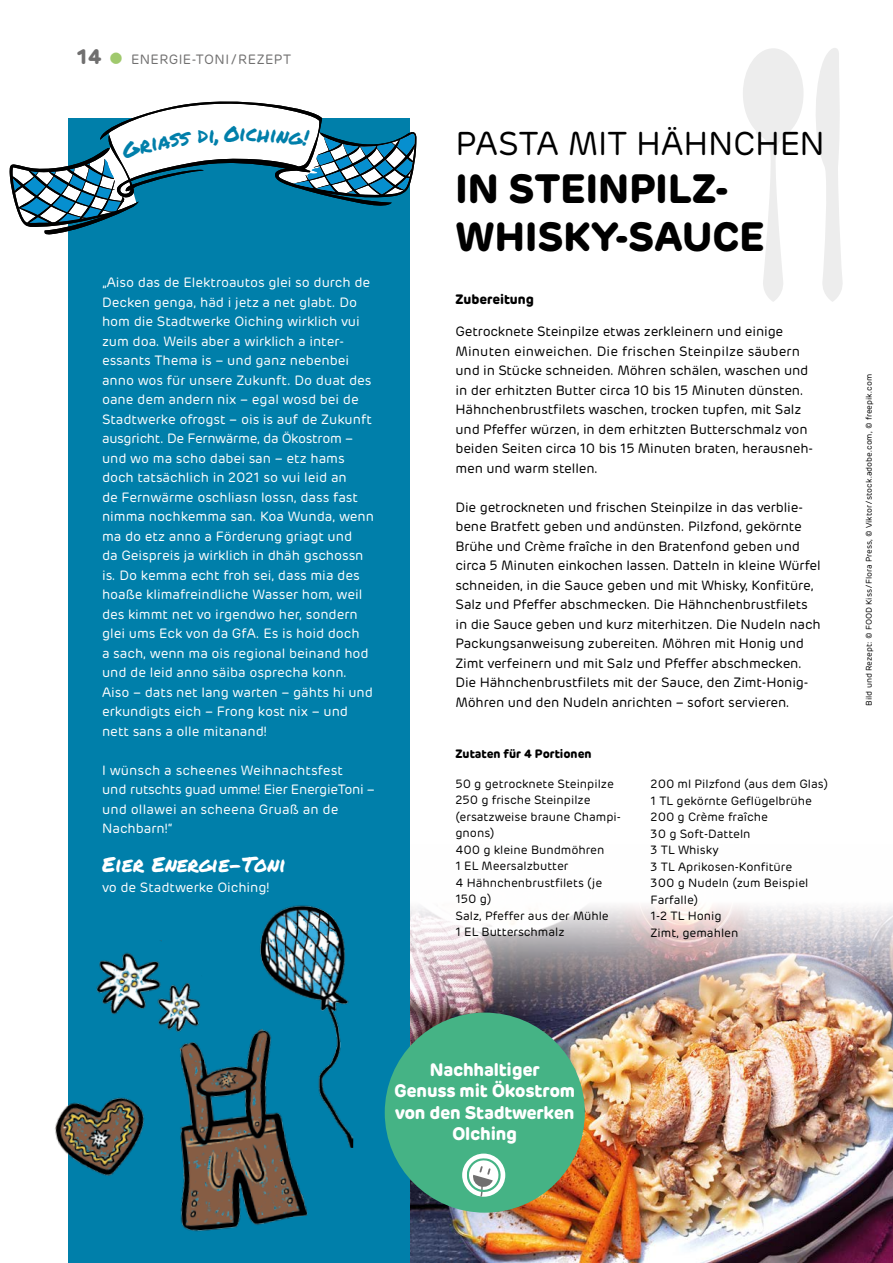
<style>
.page{position:relative;width:893px;height:1263px;background:#fff}
.page>*{position:absolute;margin:0;border:0;box-sizing:border-box;transform-origin:0 0}
.t1{font:700 40.5px/48px "Rubrik";letter-spacing:.005em;color:#000}
.t2{font:33px "Rubrik";color:#000}
.t3{font:21.3px "Permanent Marker";color:#007faa}
.t4{font:21px "Permanent Marker";color:#fff}
.t5{font:700 21px "Rubrik";color:#706f6f}
.t6{font:700 18px/21.6px "Rubrik";letter-spacing:-.01em;color:#fff;text-align:center}
.t7{font:13.5px/19.5px "Rubrik";color:#fff}
.t8{font:13.5px/19.5px "Rubrik";letter-spacing:-.01em;color:#000}
.t9{font:13.5px "Rubrik";color:#706f6f}
.t10{font:700 13.5px "Rubrik";color:#000}
.t11{font:12px/16.5px "Rubrik";color:#000}
.t12{font:700 12px "Rubrik";color:#000}
.t13{font:8.25px "Rubrik";color:#000}
.s1{font-weight:400;font-size:45px;color:#a0c96d}
</style>
<div class="page">
<img style="left:410px;top:905px;width:483px;height:358px">
<svg style="left:743px;top:48px;width:60px;height:254px"></svg>
<svg style="left:816px;top:48px;width:27px;height:254px"></svg>
<div style="left:68px;top:118px;width:342px;height:1145px;background:#007faa"></div>
<img style="left:179px;top:1036px;width:129px;height:196px">
<img style="left:253px;top:905px;width:101px;height:243px">
<img style="left:55px;top:1097px;width:90px;height:79px">
<img style="left:96px;top:940px;width:66px;height:74px">
<img style="left:143px;top:975px;width:65px;height:65px">
<div style="left:385px;top:1012px;width:200px;height:201px;background:#45b385;border-radius:50%"></div>
<svg style="left:462px;top:1153px;width:43px;height:44px"></svg>
<svg style="left:467px;top:1158px;width:37px;height:39px"></svg>
<svg style="left:9px;top:101px;width:407px;height:134px"></svg>
<h3 class="t5" style="left:77px;top:43px;width:52px">14<span class="s1">•</span></h3>
<p class="t9" style="left:131px;top:51px;width:18px">Energie</p>
<p class="t9" style="left:192px;top:51px;width:20px">-Toni</p>
<p class="t9" style="left:231px;top:51px;width:26px">/Rezept</p>
<h3 class="t3" style="left:239px;top:118px;width:8px">i</h3>
<p class="t7" style="left:102px;top:273px;width:273px">„Aiso das de Elektroautos glei so durch de Decken genga, häd i jetz a net glabt. Do hom die Stadtwerke Oiching wirklich vui zum doa. Weils aber a wirklich a inter&shy;essants Thema is – und ganz nebenbei anno wos für unsere Zukunft. Do duat des oane dem andern nix – egal wosd bei de Stadtwerke ofrogst – ois is auf de Zukunft ausgricht. De Fernwärme, da Ökostrom – und wo ma scho dabei san – etz hams doch tatsächlich in 2021 so vui leid an<br>de Fernwärme oschliasn lossn, dass fast nimma nochkemma san. Koa Wunda, wenn ma do etz anno a Förderung griagt und<br>da Geispreis ja wirklich in dhäh gschossn is. Do kemma echt froh sei, dass mia des hoaße klimafreindliche Wasser hom, weil des kimmt net vo irgendwo her, sondern glei ums Eck von da GfA. Es is hoid doch<br>a sach, wenn ma ois regional beinand hod und de leid anno säiba osprecha konn.<br>Aiso – dats net lang warten – gähts hi und erkundigts eich – Frong kost nix – und nett sans a olle mitanand!</p>
<p class="t7" style="left:102px;top:760px;width:274px">I wünsch a scheenes Weihnachtsfest<br>und rutschts guad umme! Eier EnergieToni – und ollawei an scheena Gruaß an de<br>Nachbarn!“</p>
<h3 class="t4" style="left:102px;top:849px;width:185px">Eier Energie-Toni</h3>
<p class="t7" style="left:102px;top:877px;width:169px">vo de Stadtwerke Oiching!</p>
<h2 class="t2" style="left:455px;top:124px;width:42px">Pasta</h2>
<h2 class="t2" style="left:568px;top:124px;width:20px">mit</h2>
<h2 class="t2" style="left:636px;top:124px;width:71px">Hähnchen</h2>
<h1 class="t1" style="left:455px;top:165px;width:79px">in Ste</h1>
<h1 class="t1" style="left:455px;top:165px;width:307px;text-indent:130px">inpilz-<br>Whisky-Sauce</h1>
<p class="t10" style="left:455px;top:290px;width:80px">Zubereitung</p>
<p class="t8" style="left:455px;top:322px;width:359px">Getrocknete Steinpilze etwas zerkleinern und einige Minuten einweichen. Die frischen Steinpilze säubern und in Stücke schneiden. Möhren schälen, waschen und in der erhitzten Butter circa 10 bis 15 Minuten dünsten.<br>Hähnchenbrustfilets waschen, trocken tupfen, mit Salz und Pfeffer würzen, in dem erhitzten Butterschmalz von beiden Seiten circa 10 bis 15 Minuten braten, herausneh&shy;men und warm stellen.</p>
<p class="t8" style="left:455px;top:497px;width:367px">Die getrockneten und frischen Steinpilze in das verblie&shy;bene Bratfett geben und andünsten. Pilzfond, gekörnte Brühe und Crème fraîche in den Bratenfond geben und circa 5 Minuten einkochen lassen. Datteln in kleine Würfel schneiden, in die Sauce geben und mit Whisky, Konfitüre, Salz und Pfeffer abschmecken. Die Hähnchenbrustfilets in die Sauce geben und kurz miterhitzen. Die Nudeln nach Packungsanweisung zubereiten. Möhren mit Honig und Zimt verfeinern und mit Salz und Pfeffer abschmecken.<br>Die Hähnchenbrustfilets mit der Sauce, den Zimt-Honig-Möhren und den Nudeln anrichten – sofort servieren.</p>
<p class="t12" style="left:455px;top:746px;width:138px">Zutaten für 4 Portionen</p>
<p class="t11" style="left:455px;top:775px;width:167px">50 g getrocknete Steinpilze<br>250 g frische Steinpilze (ersatzweise braune Champi&shy;gnons)<br>400 g kleine Bundmöhren<br>1 EL Meersalzbutter<br>4 Hähnchenbrustfilets (je<br>150 g)<br>Salz, Pfeffer aus der Mühle<br>1 EL Butterschmalz</p>
<p class="t11" style="left:651px;top:776px;width:179px">200 ml Pilzfond (aus dem Glas)<br>1 TL gekörnte Geflügelbrühe<br>200 g Crème fraîche<br>30 g Soft-Datteln<br>3 TL Whisky<br>3 TL Aprikosen-Konfitüre<br>300 g Nudeln (zum Beispiel<br>Farfalle)<br>1-2 TL Honig<br>Zimt, gemahlen</p>
<p class="t13" style="left:864px;top:706px;width:333px;rotate:-90deg">Bild und Rezept: © FOOD Kiss /Flora Press, © Viktor/ stock.adobe.com, © freepik.com</p>
<h3 class="t6" style="left:394px;top:1058px;width:182px">Nachhaltiger<br>Genuss mit Ökostrom von den Stadtwerken<br>Olching</h3>
</div>
